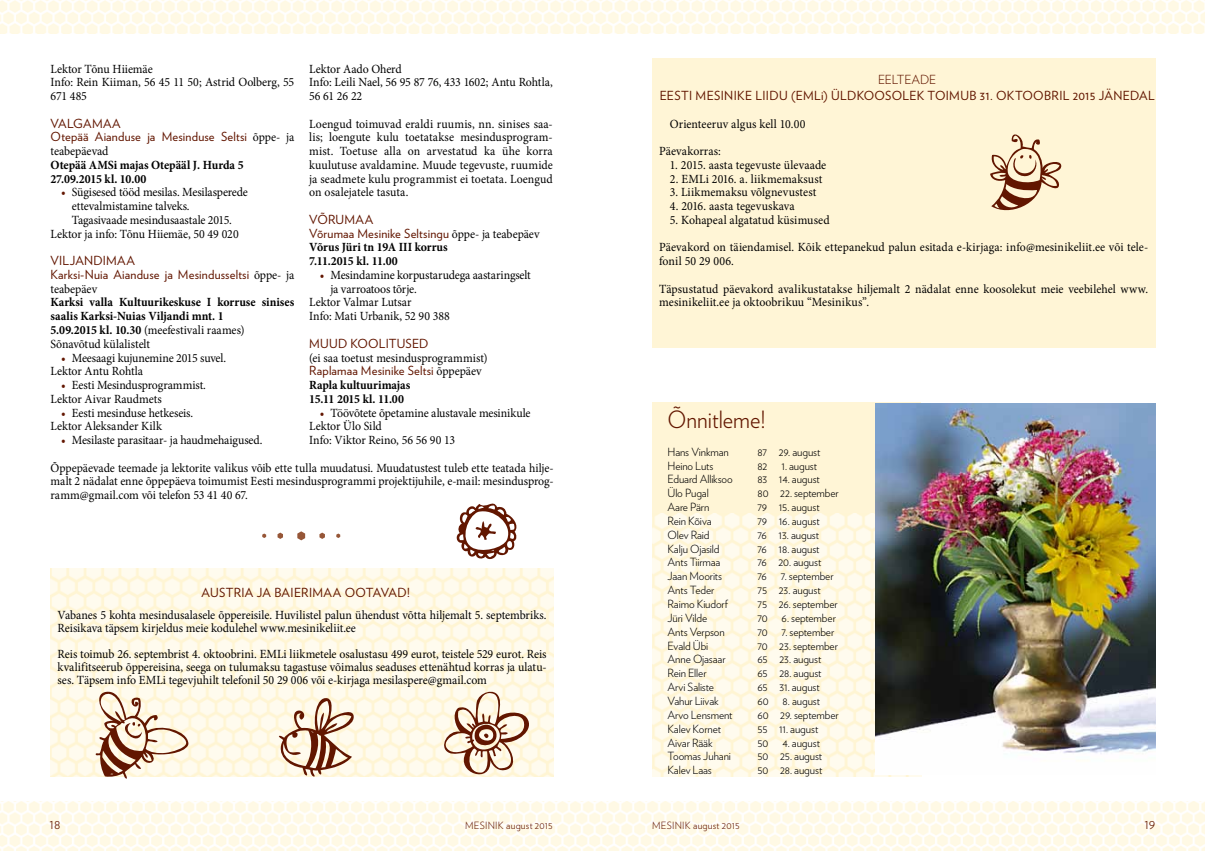
<style>
.page{position:relative;width:1205px;height:851px;background:#fff}
.page>*{position:absolute;margin:0;border:0;box-sizing:border-box;transform-origin:0 0}
.t1{font:300 23.75px "Verlag";color:#621600;scale:.95 1}
.t2{font:300 13.75px "Verlag";color:#621600}
.t3{font:12.5px/13.8px "Minion Pro";letter-spacing:-.005em;color:#000;scale:.95 1}
.t4{font:12.5px/13.8px "Verlag";letter-spacing:.015em;color:#621600}
.t5{font:700 12.5px/13.8px "Minion Pro";color:#000;scale:.95 1}
.t6{font:12.5px "Minion Pro";letter-spacing:.015em;color:#000;scale:.95 1}
.t7{font:300 12.5px "Verlag";letter-spacing:-.01em;color:#621600}
.t8{font:300 11.25px "Verlag";letter-spacing:-.01em;color:#000}
.t9{font:300 10px "Verlag";letter-spacing:.02em;color:#621600}
.s1{font-family:"Minion Pro";color:#000}
.s2{color:#621600}
.s3{font-weight:400}
</style>
<div class="page">
<img style="left:0;top:0;width:1205px;height:33px">
<img style="left:0;top:801px;width:1205px;height:49px">
<div style="left:652px;top:59px;width:503px;height:289px;background:#fff5d6"></div>
<img style="left:51px;top:568px;width:503px;height:208px">
<svg style="left:262px;top:531px;width:78px;height:9px"></svg>
<svg style="left:91px;top:690px;width:97px;height:88px;background:#dfcbb7"></svg>
<svg style="left:275px;top:695px;width:79px;height:81px;background:#d9c2ae"></svg>
<svg style="left:990px;top:134px;width:72px;height:77px"></svg>
<svg style="left:456px;top:503px;width:61px;height:57px"></svg>
<svg style="left:437px;top:686px;width:99px;height:91px;background:#e3d1bd"></svg>
<div style="left:652px;top:403px;width:269px;height:373px;background:#fff5d6"></div>
<img style="left:652px;top:513px;width:269px;height:263px">
<img style="left:875px;top:403px;width:280px;height:371px">
<p class="t3" style="left:51px;top:62px;width:258px">Lektor Tõnu Hiiemäe<br>Info: Rein Kiiman, 56 45 11 50; Astrid Oolberg, 55<br>671 485</p>
<p class="t4" style="left:51px;top:116px;width:245px">VALGAMAA<br>Otepää Aianduse ja Mesinduse Seltsi <span class="s1">õppe- ja</span></p>
<p class="t3" style="left:51px;top:144px;width:63px">teabepäevad</p>
<p class="t5" style="left:51px;top:158px;width:205px">Otepää AMSi majas Otepääl J. Hurda 5<br>27.09.2015 kl. 10.00</p>
<p class="t3" style="left:61px;top:185px;width:198px"><span class="s2">•</span> Sügisesed tööd mesilas. Mesilasperede</p>
<p class="t3" style="left:72px;top:199px;width:126px">ettevalmistamine talveks.</p>
<p class="t3" style="left:72px;top:213px;width:170px">Tagasivaade mesindusaastale 2015.</p>
<p class="t3" style="left:51px;top:227px;width:200px">Lektor ja info: Tõnu Hiiemäe, 50 49 020</p>
<p class="t4" style="left:51px;top:253px;width:245px">VILJANDIMAA<br>Karksi-Nuia Aianduse ja Mesindusseltsi <span class="s1">õppe- ja</span></p>
<p class="t3" style="left:51px;top:282px;width:51px">teabepäev</p>
<p class="t5" style="left:51px;top:295px;width:258px">Karksi valla Kultuurikeskuse I korruse sinises saalis Karksi-Nuias Viljandi mnt. 1<br>5.09.2015 kl. 10.30 <span class="s3">(meefestivali raames)<br>Sõnavõtud külalistelt</span></p>
<p class="t3" style="left:51px;top:350px;width:186px;text-indent:11px"><span class="s2">•</span> Meesaagi kujunemine 2015 suvel.<br>Lektor Antu Rohtla</p>
<p class="t3" style="left:51px;top:378px;width:165px;text-indent:11px"><span class="s2">•</span> Eesti Mesindusprogrammist.<br>Lektor Aivar Raudmets</p>
<p class="t3" style="left:51px;top:405px;width:152px;text-indent:11px"><span class="s2">•</span> Eesti mesinduse hetkeseis.<br>Lektor Aleksander Kilk</p>
<p class="t3" style="left:61px;top:433px;width:213px"><span class="s2">•</span> Mesilaste parasitaar- ja haudmehaigused.</p>
<p class="t3" style="left:309px;top:62px;width:258px">Lektor Aado Oherd<br>Info: Leili Nael, 56 95 87 76, 433 1602; Antu Rohtla,<br>56 61 26 22</p>
<p class="t3" style="left:309px;top:117px;width:258px;text-align:justify">Loengud toimuvad eraldi ruumis, nn. sinises saa&shy;lis; loengute kulu toetatakse mesindusprogram&shy;mist. Toetuse alla on arvestatud ka ühe korra kuulutuse avaldamine. Muude tegevuste, ruumide ja seadmete kulu programmist ei toetata. Loengud on osalejatele tasuta.</p>
<p class="t4" style="left:309px;top:212px;width:232px">VÕRUMAA<br>Võrumaa Mesinike Seltsingu <span class="s1">õppe- ja teabepäev</span></p>
<p class="t5" style="left:309px;top:240px;width:147px">Võrus Jüri tn 19A III korrus<br>7.11.2015 kl. 11.00</p>
<p class="t3" style="left:320px;top:268px;width:223px"><span class="s2">•</span> Mesindamine korpustarudega aastaringselt</p>
<p class="t3" style="left:330px;top:282px;width:92px">ja varroatoos tõrje.</p>
<p class="t3" style="left:309px;top:295px;width:109px">Lektor Valmar Lutsar</p>
<p class="t3" style="left:309px;top:309px;width:150px">Info: Mati Urbanik, 52 90 388</p>
<p class="t4" style="left:309px;top:336px;width:121px">MUUD KOOLITUSED</p>
<p class="t3" style="left:309px;top:350px;width:189px">(ei saa toetust mesindusprogrammist)</p>
<p class="t4" style="left:309px;top:363px;width:174px">Raplamaa Mesinike Seltsi <span class="s1">õppepäev</span></p>
<p class="t5" style="left:309px;top:378px;width:108px">Rapla kultuurimajas<br>15.11 2015 kl. 11.00</p>
<p class="t3" style="left:309px;top:405px;width:234px;text-indent:11px"><span class="s2">•</span> Töövõtete õpetamine alustavale mesinikule<br>Lektor Ülo Sild<br>Info: Viktor Reino, 56 56 90 13</p>
<p class="t3" style="left:51px;top:460px;width:531px;text-align:justify">Õppepäevade teemade ja lektorite valikus võib ette tulla muudatusi. Muudatustest tuleb ette teatada hilje&shy;malt 2 nädalat enne õppepäeva toimumist Eesti mesindusprogrammi projektijuhile, e-mail: mesindusprog&shy;ramm@gmail.com või telefon 53 41 40 67.</p>
<p class="t4" style="left:202px;top:584px;width:210px">AUSTRIA JA BAIERIMAA OOTAVAD!</p>
<p class="t3" style="left:58px;top:608px;width:516px;line-height:13.1px">Vabanes 5 kohta mesindusalasele õppereisile. Huvilistel palun ühendust võtta hiljemalt 5. septembriks.<br>Reisikava täpsem kirjeldus meie kodulehel www.mesinikeliit.ee</p>
<p class="t3" style="left:58px;top:647px;width:516px;line-height:13.1px;text-align:justify">Reis toimub 26. septembrist 4. oktoobrini. EMLi liikmetele osalustasu 499 eurot, teistele 529 eurot. Reis kvalifitseerub õppereisina, seega on tulumaksu tagastuse võimalus seaduses ettenähtud korras ja ulatu&shy;ses. Täpsem info EMLi tegevjuhilt telefonil 50 29 006 või e-kirjaga mesilaspere@gmail.com</p>
<p class="t7" style="left:878px;top:70px;width:60px">EELTEADE</p>
<p class="t4" style="left:660px;top:88px;width:496px">EESTI MESINIKE LIIDU (EMLi) ÜLDKOOSOLEK TOIMUB 31. OKTOOBRIL 2015 JÄNEDAL</p>
<p class="t3" style="left:670px;top:117px;width:144px">Orienteeruv algus kell 10.00</p>
<p class="t3" style="left:659px;top:144px;width:67px">Päevakorras:</p>
<p class="t3" style="left:670px;top:158px;width:166px">1. 2015. aasta tegevuste ülevaade</p>
<p class="t6" style="left:670px;top:170px;width:162px">2. EMLi 2016. a. liikmemaksust</p>
<p class="t3" style="left:670px;top:185px;width:156px">3. Liikmemaksu võlgnevustest</p>
<p class="t3" style="left:670px;top:199px;width:133px">4. 2016. aasta tegevuskava</p>
<p class="t3" style="left:670px;top:213px;width:170px">5. Kohapeal algatatud küsimused</p>
<p class="t3" style="left:659px;top:240px;width:516px">Päevakord on täiendamisel. Kõik ettepanekud palun esitada e-kirjaga: info@mesinikeliit.ee või tele&shy;fonil 50 29 006.</p>
<p class="t3" style="left:659px;top:282px;width:516px">Täpsustatud päevakord avalikustatakse hiljemalt 2 nädalat enne koosolekut meie veebilehel www. mesinikeliit.ee ja oktoobrikuu “Mesinikus”.</p>
<h1 class="t1" style="left:667px;top:402px;width:105px">Õnnitleme!</h1>
<p class="t8" style="left:667px;top:443px;width:63px">Hans Vinkman</p>
<p class="t8" style="left:757px;top:443px;width:64px">87 29. august</p>
<p class="t8" style="left:667px;top:457px;width:48px">Heino Luts</p>
<p class="t8" style="left:757px;top:457px;width:61px">82 1. august</p>
<p class="t8" style="left:667px;top:471px;width:67px">Eduard Alliksoo</p>
<p class="t8" style="left:757px;top:471px;width:64px">83 14. august</p>
<p class="t8" style="left:667px;top:485px;width:43px">Ülo Pugal</p>
<p class="t8" style="left:757px;top:485px;width:83px">80 22. september</p>
<p class="t8" style="left:667px;top:498px;width:43px">Aare Pärn</p>
<p class="t8" style="left:757px;top:498px;width:64px">79 15. august</p>
<p class="t8" style="left:667px;top:512px;width:46px">Rein Kõiva</p>
<p class="t8" style="left:757px;top:512px;width:64px">79 16. august</p>
<p class="t8" style="left:667px;top:526px;width:44px">Olev Raid</p>
<p class="t8" style="left:757px;top:526px;width:63px">76 13. august</p>
<p class="t8" style="left:667px;top:540px;width:54px">Kalju Ojasild</p>
<p class="t8" style="left:757px;top:540px;width:64px">76 18. august</p>
<p class="t8" style="left:667px;top:554px;width:55px">Ants Tiirmaa</p>
<p class="t8" style="left:757px;top:554px;width:65px">76 20. august</p>
<p class="t8" style="left:667px;top:568px;width:56px">Jaan Moorits</p>
<p class="t8" style="left:757px;top:568px;width:78px">76 7. september</p>
<p class="t8" style="left:667px;top:581px;width:48px">Ants Teder</p>
<p class="t8" style="left:757px;top:581px;width:65px">75 23. august</p>
<p class="t8" style="left:667px;top:595px;width:62px">Raimo Kiudorf</p>
<p class="t8" style="left:757px;top:595px;width:82px">75 26. september</p>
<p class="t8" style="left:667px;top:609px;width:41px">Jüri Vilde</p>
<p class="t8" style="left:757px;top:609px;width:80px">70 6. september</p>
<p class="t8" style="left:667px;top:623px;width:59px">Ants Verpson</p>
<p class="t8" style="left:757px;top:623px;width:78px">70 7. september</p>
<p class="t8" style="left:667px;top:637px;width:42px">Evald Übi</p>
<p class="t8" style="left:757px;top:637px;width:82px">70 23. september</p>
<p class="t8" style="left:667px;top:651px;width:60px">Anne Ojasaar</p>
<p class="t8" style="left:757px;top:651px;width:65px">65 23. august</p>
<p class="t8" style="left:667px;top:664px;width:41px">Rein Eller</p>
<p class="t8" style="left:757px;top:664px;width:66px">65 28. august</p>
<p class="t8" style="left:667px;top:678px;width:48px">Arvi Saliste</p>
<p class="t8" style="left:757px;top:678px;width:64px">65 31. august</p>
<p class="t8" style="left:667px;top:692px;width:53px">Vahur Liivak</p>
<p class="t8" style="left:757px;top:692px;width:64px">60 8. august</p>
<p class="t8" style="left:667px;top:706px;width:67px">Arvo Lensment</p>
<p class="t8" style="left:757px;top:706px;width:83px">60 29. september</p>
<p class="t8" style="left:667px;top:720px;width:55px">Kalev Kornet</p>
<p class="t8" style="left:757px;top:720px;width:62px">55 11. august</p>
<p class="t8" style="left:667px;top:734px;width:47px">Aivar Rääk</p>
<p class="t8" style="left:757px;top:734px;width:64px">50 4. august</p>
<p class="t8" style="left:667px;top:748px;width:65px">Toomas Juhani</p>
<p class="t8" style="left:757px;top:748px;width:66px">50 25. august</p>
<p class="t8" style="left:667px;top:761px;width:46px">Kalev Laas</p>
<p class="t8" style="left:757px;top:761px;width:66px">50 28. august</p>
<p class="t2" style="left:50px;top:814px;width:12px">18</p>
<p class="t9" style="left:465px;top:818px;width:89px">MESINIK august 2015</p>
<p class="t9" style="left:652px;top:818px;width:89px">MESINIK august 2015</p>
<p class="t2" style="left:1144px;top:814px;width:12px">19</p>
</div>
